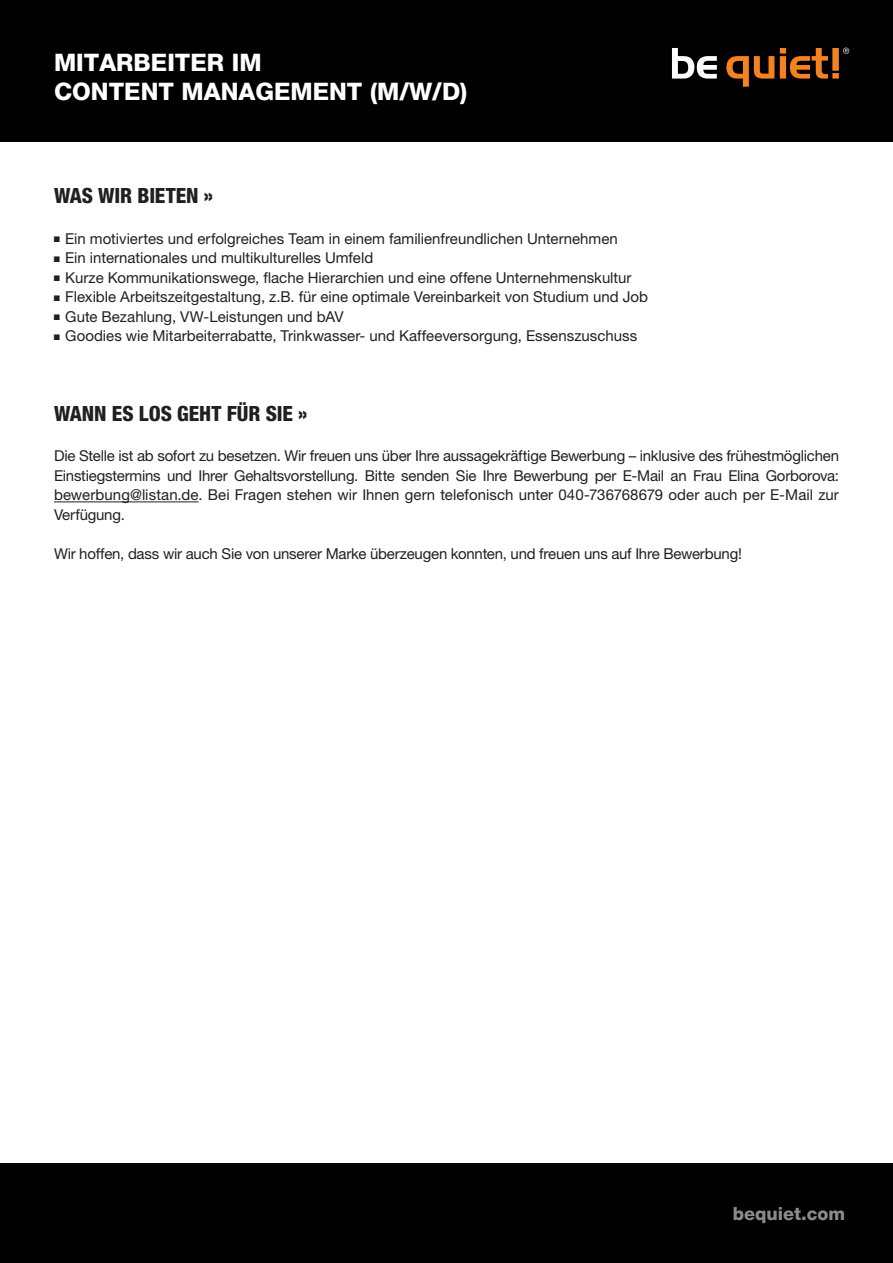
<style>
.page{position:relative;width:893px;height:1263px;background:#fff}
.page>*{position:absolute;margin:0;border:0;box-sizing:border-box;transform-origin:0 0}
.t1{font:800 24px/28.8px "Helvetica Neue LTCYR";color:#fff}
.t2{font:800 condensed 21px "Helvetica Neue LT Pro";letter-spacing:-.005em;color:#231f20}
.t3{font:800 18px "Helvetica Neue LTCYR";color:#8a8c8f}
.t4{font:15px/19.5px "Helvetica Neue LT Pro";color:#231f20;text-align:justify}
.s1{font-family:"Arial Narrow";font-size:12px}
</style>
<div class="page">
<div style="left:0;top:1163px;width:893px;height:100px;background:#000001"></div>
<div style="left:0;top:0;width:893px;height:142px;background:#000001"></div>
<svg style="left:672px;top:48px;width:45px;height:31px"></svg>
<svg style="left:726px;top:48px;width:123px;height:39px"></svg>
<hr style="left:54px;top:501px;width:144px;height:1px;background:#231f20">
<h1 class="t1" style="left:54px;top:49px;width:415px">MITARBEITER IM<br>CONTENT MANAGEMENT (M/W/D)</h1>
<h2 class="t2" style="left:54px;top:183px;width:161px">WAS WIR BIETEN »</h2>
<p class="t4" style="left:54px;top:228px;width:565px"><span class="s1">■</span> Ein motiviertes und erfolgreiches Team in einem familienfreundlichen Unternehmen</p>
<p class="t4" style="left:54px;top:248px;width:321px"><span class="s1">■</span> Ein internationales und multikulturelles Umfeld</p>
<p class="t4" style="left:54px;top:267px;width:579px"><span class="s1">■</span> Kurze Kommunikationswege, flache Hierarchien und eine offene Unternehmenskultur</p>
<p class="t4" style="left:54px;top:287px;width:595px"><span class="s1">■</span> Flexible Arbeitszeitgestaltung, z.B. für eine optimale Vereinbarkeit von Studium und Job</p>
<p class="t4" style="left:54px;top:306px;width:291px"><span class="s1">■</span> Gute Bezahlung, VW-Leistungen und bAV</p>
<p class="t4" style="left:54px;top:326px;width:585px"><span class="s1">■</span> Goodies wie Mitarbeiterrabatte, Trinkwasser- und Kaffeeversorgung, Essenszuschuss</p>
<h2 class="t2" style="left:54px;top:401px;width:255px">WANN ES LOS GEHT FÜR SIE »</h2>
<p class="t4" style="left:54px;top:446px;width:787px">Die Stelle ist ab sofort zu besetzen. Wir freuen uns über Ihre aussagekräftige Bewerbung – inklusive des frühestmöglichen Einstiegstermins und Ihrer Gehaltsvorstellung. Bitte senden Sie Ihre Bewerbung per E-Mail an Frau Elina Gorborova: bewerbung@listan.de. Bei Fragen stehen wir Ihnen gern telefonisch unter 040-736768679 oder auch per E-Mail zur Verfügung.</p>
<p class="t4" style="left:54px;top:543px;width:689px">Wir hoffen, dass wir auch Sie von unserer Marke überzeugen konnten, und freuen uns auf Ihre Bewerbung!</p>
<p class="t3" style="left:733px;top:1203px;width:114px">bequiet.com</p>
</div>
